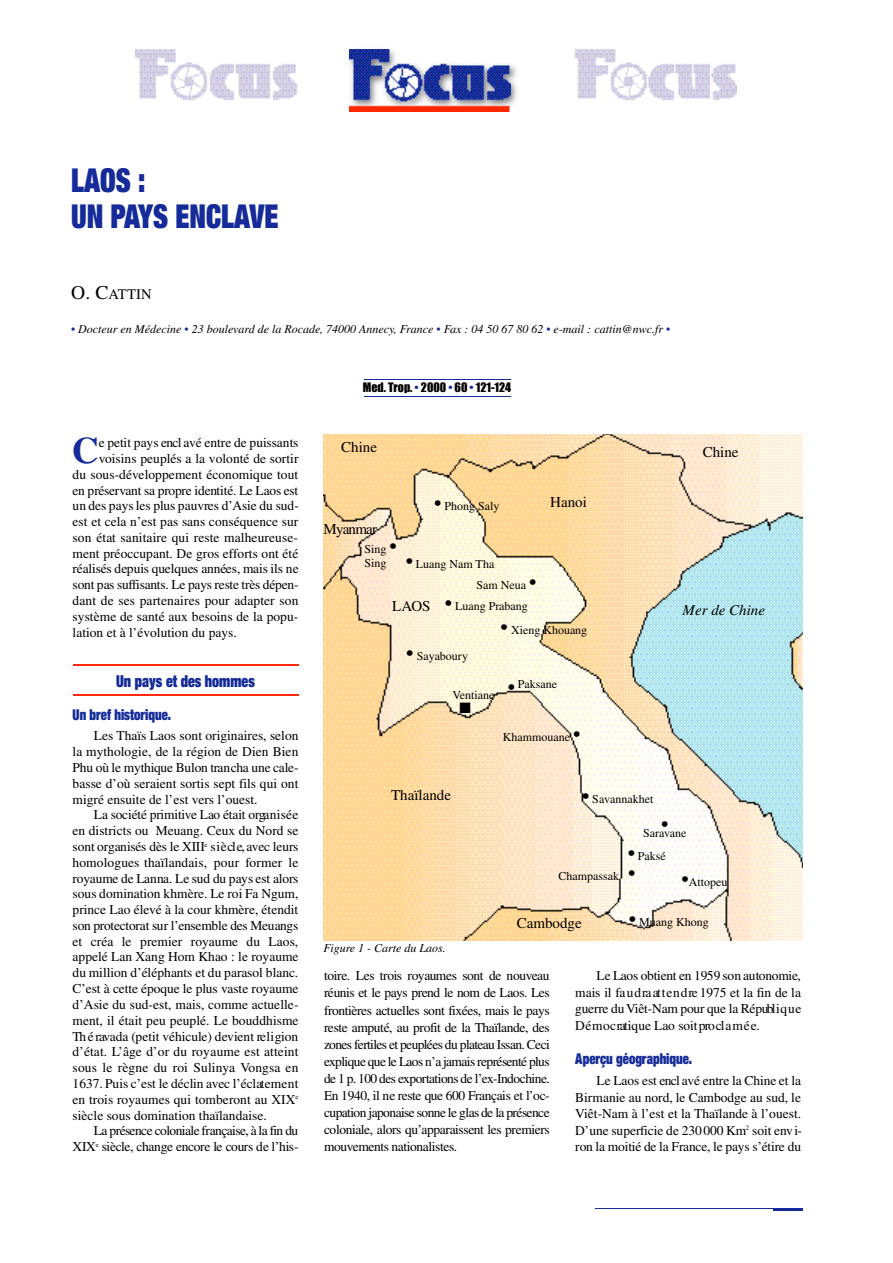
<style>
.page{position:relative;width:893px;height:1263px;background:#fff}
.page>*{position:absolute;margin:0;border:0;box-sizing:border-box;transform-origin:0 0}
.t1{font:700 37.2px "Times";color:#152b99}
.t2{font:900 expanded 33px/35.4px "Helvetica Neue";color:#152b99;scale:.85 1}
.t3{font:21px "Times";color:#000}
.t4{font:900 expanded 16.5px "Helvetica Neue";color:#152b99;scale:.85 1}
.t5{font:15px "Times";color:#000}
.t6{font:900 expanded 15px "Helvetica Neue";color:#152b99;scale:.85 1}
.t7{font:italic 15px "Times";color:#000}
.t8{font:15px "Zapf Dingbats";color:#000}
.t9{font:14.55px "Times";color:#000}
.t10{font:13.5px/15.8px "Times";color:#000;text-align:justify}
.t11{font:13.5px/15.6px "Times";letter-spacing:-.035em;color:#000;text-align:right}
.t12{font:13.5px "Times";letter-spacing:-.02em;color:#000}
.t13{font:12px/13.8px "Times";color:#000}
.t14{font:italic 12px "Times";color:#000}
.t15{font:12px "Impact";color:#000}
.s1{font-size:19.5px}
.s2{color:#152b99}
.s3{font-size:21px}
</style>
<div class="page">
<img style="left:136px;top:50px;width:600px;height:51px">
<div style="left:310px;top:43px;width:247px;height:97px;background:#fff"></div>
<img style="left:348px;top:49px;width:169px;height:63px">
<hr style="left:73px;top:664px;width:225px;height:1px;background:#ff280d">
<hr style="left:73px;top:694px;width:225px;height:1px;background:#ff280d">
<hr style="left:364px;top:379px;width:147px;height:1px;background:#152b99">
<hr style="left:364px;top:396px;width:147px;height:1px;background:#152b99">
<hr style="left:596px;top:1207px;width:206px;height:1px;background:#152b99">
<hr style="left:773px;top:1208px;width:30px;height:2px;background:#152b99">
<img style="left:350px;top:50px;width:161px;height:62px">
<img style="left:323px;top:435px;width:479px;height:505px">
<h2 class="t2" style="left:71px;top:166px;width:245px">LAOS :<br>UN PAYS ENCLAVE</h2>
<p class="t9" style="left:71px;top:289px;width:82px"><span class="s1">O. C</span>AT T IN</p>
<p class="t14" style="left:71px;top:324px;width:601px"><span class="s2">•</span> Docteur en Médecine <span class="s2">•</span> 23 boulevard de la Rocade, 74000 Annecy, France <span class="s2">•</span> Fax : 04 50 67 80 62 <span class="s2">•</span> e-mail : cattin@nwc.fr <span class="s2">•</span></p>
<h1 class="t1" style="left:72px;top:437px;width:28px">C</h1>
<p class="t10" style="left:99px;top:436px;width:201px">e petit pays encl avé entre de puissants</p>
<p class="t10" style="left:99px;top:452px;width:201px">voisins peuplés a la volonté de sortir</p>
<p class="t10" style="left:73px;top:468px;width:227px">du sous-développement économique tout</p>
<p class="t10" style="left:73px;top:483px;width:227px">en préservant sa pro p re identité. Le Laos est</p>
<p class="t10" style="left:73px;top:499px;width:228px">un des pays les plus pauvres d’Asie du sud-</p>
<p class="t10" style="left:73px;top:515px;width:227px">est et cela n’est pas sans conséquence sur</p>
<p class="t10" style="left:73px;top:531px;width:227px">son état sanitaire qui reste malheureuse-</p>
<p class="t10" style="left:73px;top:547px;width:227px">ment préoccupant. De gros efforts ont été</p>
<p class="t10" style="left:73px;top:562px;width:228px">réalisés depuis quelques années, mais ils ne</p>
<p class="t12" style="left:73px;top:580px;width:228px">sont pas suffisants. Le pays reste très dépen-</p>
<p class="t10" style="left:73px;top:594px;width:227px">dant de ses partenaires pour adapter son</p>
<p class="t10" style="left:73px;top:610px;width:227px">système de santé aux besoins de la popu-</p>
<p class="t10" style="left:73px;top:625px;width:166px">lation et à l’évolution du pays.</p>
<p class="t4" style="left:116px;top:675px;width:165px">Un pays et des hommes</p>
<p class="t6" style="left:73px;top:709px;width:118px">Un bref historique.</p>
<p class="t10" style="left:73px;top:729px;width:227px;text-indent:21px">Les Thaïs Laos sont originaires, selon la mythologie, de la région de Dien Bien Phu où le mythique Bulon tra n cha une cale&shy;basse d’où seraient sortis sept fils qui ont migré ensuite de l’est vers l’ouest.</p>
<p class="t10" style="left:73px;top:808px;width:227px;text-indent:21px">La société prim itive Lao était orga n is é e en districts ou Meuang. Ceux du Nord se sont organisés dès le XIII<sup>e</sup> s iè cle, avec leurs homologues thaïlandais, pour former le royaume de Lanna. Le sud du pays est alors sous domination khmère. Le roi Fa Ngum, prince Lao élevé à la cour khmère, étendit son pro te c to rat sur l’ensemble des Meuangs et créa le premier royaume du Laos, appelé Lan Xang Hom Khao : le royaume du million d’éléphants et du parasol bla n c.<br>C’est à cette époque le plus vaste royaume d’Asie du sud-est, mais, comme actuelle&shy;ment, il était peu peuplé. Le bouddhisme Th é ravada (petit véhicule) devient re ligio n d’état. L’âge d’or du royaume est atteint sous le règne du roi Sulinya Vongsa en 1637. Puis c’est le déclin avec l’éclate m e n t en trois royaumes qui tomberont au XIX<sup>e </sup>siècle sous domination thaïlandaise.</p>
<p class="t11" style="left:73px;top:1124px;width:227px">La présence coloniale fra n ç a ise, à la fin du<br>X IX<sup>e</sup> siè cle, ch a n ge encore le cours de l’his-</p>
<p class="t15" style="left:363px;top:380px;width:150px">Med. Trop. <span class="s2">•</span> 2000 <span class="s2">•</span> 60 <span class="s2">•</span> 121-124</p>
<p class="t5" style="left:341px;top:441px;width:37px">Chine</p>
<p class="t5" style="left:323px;top:524px;width:55px">M ya n m a r</p>
<p class="t13" style="left:434px;top:500px;width:67px"><span class="s3">•</span> Phong Saly</p>
<p class="t5" style="left:550px;top:496px;width:38px">Hanoi</p>
<p class="t5" style="left:703px;top:446px;width:37px">Chine</p>
<p class="t13" style="left:365px;top:543px;width:34px">Sing <span class="s3">•<br></span>Sing</p>
<p class="t13" style="left:406px;top:558px;width:90px"><span class="s3">•</span> Luang Nam Tha</p>
<p class="t13" style="left:445px;top:600px;width:85px"><span class="s3">•</span> Luang Prabang</p>
<p class="t13" style="left:500px;top:624px;width:88px"><span class="s3">•</span> Xieng Khouang</p>
<p class="t13" style="left:476px;top:579px;width:61px">Sam Neua <span class="s3">•</span></p>
<p class="t5" style="left:392px;top:601px;width:40px">LAOS</p>
<p class="t7" style="left:682px;top:604px;width:84px">Mer de Chine</p>
<p class="t13" style="left:406px;top:650px;width:63px"><span class="s3">•</span> Sayaboury</p>
<p class="t13" style="left:452px;top:689px;width:43px">Ventiane</p>
<p class="t8" style="left:459px;top:701px;width:13px">■</p>
<p class="t13" style="left:508px;top:678px;width:51px"><span class="s3">•</span> Paksane</p>
<p class="t13" style="left:503px;top:731px;width:79px">Khammouane <span class="s3">•</span></p>
<p class="t5" style="left:391px;top:790px;width:61px">Thaïlande</p>
<p class="t14" style="left:323px;top:943px;width:124px">Figure 1 - Carte du Laos.</p>
<p class="t13" style="left:582px;top:793px;width:73px"><span class="s3">•</span> Savannakhet</p>
<h3 class="t3" style="left:661px;top:816px;width:9px">•</h3>
<p class="t13" style="left:643px;top:827px;width:45px">Saravane</p>
<p class="t13" style="left:628px;top:850px;width:40px"><span class="s3">•</span> Paksé</p>
<p class="t13" style="left:558px;top:870px;width:78px">Champassak <span class="s3">•</span></p>
<p class="t13" style="left:681px;top:876px;width:48px"><span class="s3">•</span>Attopeu</p>
<p class="t13" style="left:629px;top:916px;width:81px"><span class="s3">•</span> Muang Khong</p>
<p class="t5" style="left:517px;top:918px;width:66px">Cambodge</p>
<p class="t10" style="left:324px;top:968px;width:227px;line-height:17.1px">to ire. Les trois royaumes sont de nouve a u réunis et le pays prend le nom de Laos. Les fro n tiè res actuelles sont fix é e s, mais le pay s reste amputé, au pro fit de la Th a ïla n d e, d e s zones fe rtiles et peuplées du plateau Issan. Ceci explique que le Laos n’a jamais représenté plus de 1 p. 100 des ex p o rtations de l’ex -In d o ch in e.<br>En 1940, il ne reste que 600 Français et l’oc&shy;c u p ation japonaise sonne le glas de la présence c o lo n ia le, a lo rs qu’ap p a raissent les pre m ie rs m o u vements natio n a liste s.</p>
<p class="t10" style="left:575px;top:969px;width:228px;line-height:16.5px;text-indent:21px">Le Laos obtient en 1959 son autonomie, mais il fa u d ra at t e n d re 1975 et la fin de la g u e rre duViêt-Nam pour que la Républiq u e D é m o c ratique Lao soit pro cl a m é e.</p>
<p class="t6" style="left:575px;top:1053px;width:139px">Aperçu géographique.</p>
<p class="t10" style="left:575px;top:1073px;width:228px;line-height:16.5px;text-indent:21px">Le Laos est encl avé entre la Chine et la Birmanie au nord, le Cambodge au sud, le Viêt-Nam à l’est et la Thaïlande à l’ouest.<br>D’une superficie de 230000 Km<sup>2</sup> soit env i&shy;ron la moitié de la Fra n c e, le pays s’étire du</p>
</div>
